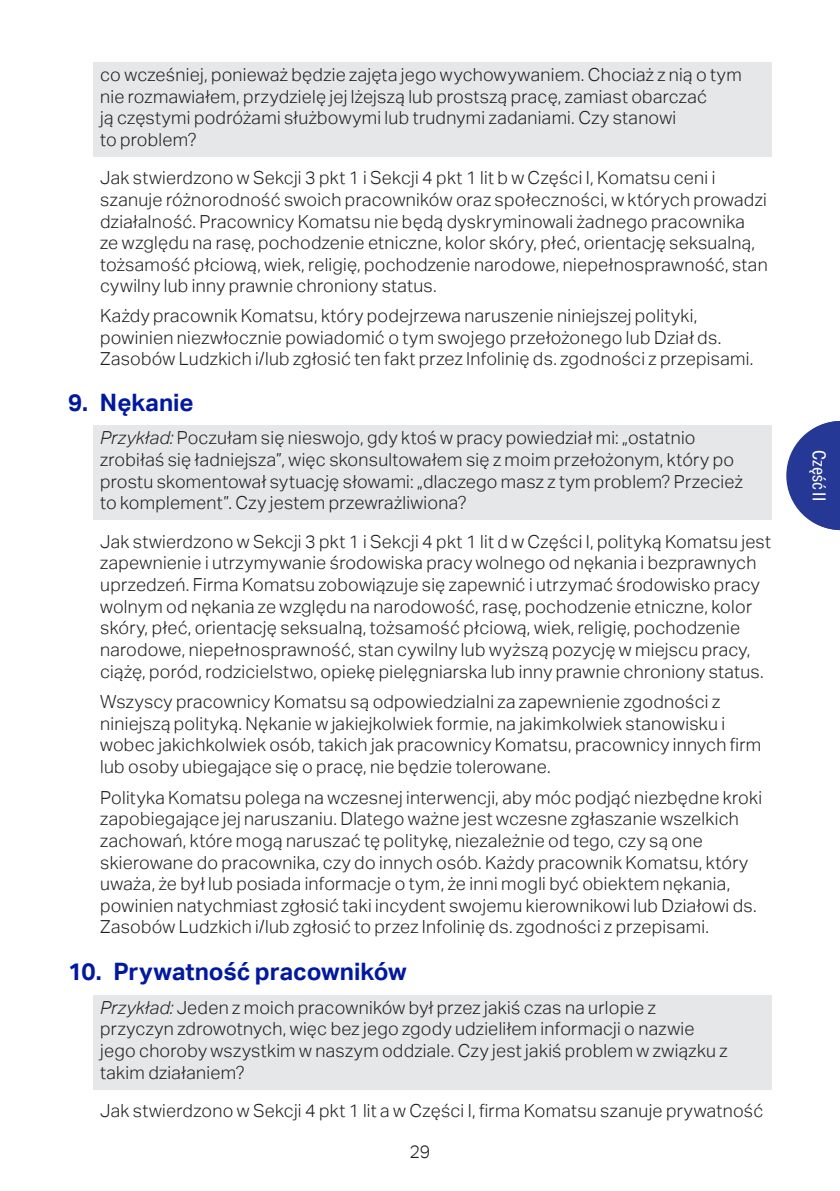
<style>
.page{position:relative;width:840px;height:1191px;background:#fff}
.page>*{position:absolute;margin:0;border:0;box-sizing:border-box;transform-origin:0 0}
.T2{font:700 24px "Aktiv Grotesk";color:#00199f}
.body{font:300 18px/21.6px "Aktiv Grotesk";letter-spacing:.015em;color:#231f20}
.body_indent{font:300 18px/21.6px "Aktiv Grotesk";letter-spacing:.015em;color:#231f20}
.example{font:300 18px/21.6px "Aktiv Grotesk";letter-spacing:.015em;color:#231f20}
.body-2{font:18px "Aktiv Grotesk Cd";letter-spacing:.02em;color:#fff}
.s1{font-style:italic}
</style>
<div class="page">
<div style="left:94px;top:62px;width:677px;height:95px;background:#e6e7e9"></div>
<div style="left:94px;top:426px;width:677px;height:94px;background:#e6e7e9"></div>
<div style="left:94px;top:995px;width:677px;height:94px;background:#e6e7e9"></div>
<svg style="left:786px;top:421px;width:53px;height:109px"></svg>
<p class="example" style="left:100px;top:64px;width:642px">co wcześniej, ponieważ będzie zajęta jego wychowywaniem. Chociaż z nią o tym nie rozmawiałem, przydzielę jej lżejszą lub prostszą pracę, zamiast obarczać<br>ją częstymi podróżami służbowymi lub trudnymi zadaniami. Czy stanowi<br>to problem?</p>
<p class="body_indent" style="left:100px;top:167px;width:668px">Jak stwierdzono w Sekcji 3 pkt 1 i Sekcji 4 pkt 1 lit b w Części I, Komatsu ceni i szanuje różnorodność swoich pracowników oraz społeczności, w których prowadzi działalność. Pracownicy Komatsu nie będą dyskryminowali żadnego pracownika ze względu na rasę, pochodzenie etniczne, kolor skóry, płeć, orientację seksualną, tożsamość płciową, wiek, religię, pochodzenie narodowe, niepełnosprawność, stan cywilny lub inny prawnie chroniony status.</p>
<p class="body_indent" style="left:100px;top:305px;width:654px">Każdy pracownik Komatsu, który podejrzewa naruszenie niniejszej polityki, powinien niezwłocznie powiadomić o tym swojego przełożonego lub Dział ds.<br>Zasobów Ludzkich i/lub zgłosić ten fakt przez Infolinię ds. zgodności z przepisami.</p>
<p class="T2" style="left:68px;top:388px;width:127px">9. Nękanie</p>
<p class="example" style="left:100px;top:427px;width:643px"><span class="s1">Przykład:</span> Poczułam się nieswojo, gdy ktoś w pracy powiedział mi: „ostatnio zrobiłaś się ładniejsza”, więc skonsultowałem się z moim przełożonym, który po prostu skomentował sytuację słowami: „dlaczego masz z tym problem? Przecież to komplement”. Czy jestem przewrażliwiona?</p>
<p class="body" style="left:100px;top:531px;width:672px">Jak stwierdzono w Sekcji 3 pkt 1 i Sekcji 4 pkt 1 lit d w Części I, polityką Komatsu jest zapewnienie i utrzymywanie środowiska pracy wolnego od nękania i bezprawnych uprzedzeń. Firma Komatsu zobowiązuje się zapewnić i utrzymać środowisko pracy wolnym od nękania ze względu na narodowość, rasę, pochodzenie etniczne, kolor skóry, płeć, orientację seksualną, tożsamość płciową, wiek, religię, pochodzenie narodowe, niepełnosprawność, stan cywilny lub wyższą pozycję w miejscu pracy, ciążę, poród, rodzicielstwo, opiekę pielęgniarska lub inny prawnie chroniony status.</p>
<p class="body" style="left:100px;top:691px;width:662px">Wszyscy pracownicy Komatsu są odpowiedzialni za zapewnienie zgodności z niniejszą polityką. Nękanie w jakiejkolwiek formie, na jakimkolwiek stanowisku i wobec jakichkolwiek osób, takich jak pracownicy Komatsu, pracownicy innych firm lub osoby ubiegające się o pracę, nie będzie tolerowane.</p>
<p class="body" style="left:100px;top:786px;width:663px">Polityka Komatsu polega na wczesnej interwencji, aby móc podjąć niezbędne kroki zapobiegające jej naruszaniu. Dlatego ważne jest wczesne zgłaszanie wszelkich zachowań, które mogą naruszać tę politykę, niezależnie od tego, czy są one skierowane do pracownika, czy do innych osób. Każdy pracownik Komatsu, który uważa, że był lub posiada informacje o tym, że inni mogli być obiektem nękania, powinien natychmiast zgłosić taki incydent swojemu kierownikowi lub Działowi ds.<br>Zasobów Ludzkich i/lub zgłosić to przez Infolinię ds. zgodności z przepisami.</p>
<p class="T2" style="left:68px;top:958px;width:340px">10. Prywatność pracowników</p>
<p class="example" style="left:100px;top:996px;width:628px"><span class="s1">Przykład:</span> Jeden z moich pracowników był przez jakiś czas na urlopie z przyczyn zdrowotnych, więc bez jego zgody udzieliłem informacji o nazwie jego choroby wszystkim w naszym oddziale. Czy jest jakiś problem w związku z takim działaniem?</p>
<p class="body_indent" style="left:100px;top:1100px;width:664px">Jak stwierdzono w Sekcji 4 pkt 1 lit a w Części I, firma Komatsu szanuje prywatność</p>
<p class="body" style="left:409px;top:1141px;width:23px">29</p>
<p class="body-2" style="left:829px;top:450px;width:53px;rotate:90deg">Część II</p>
</div>
